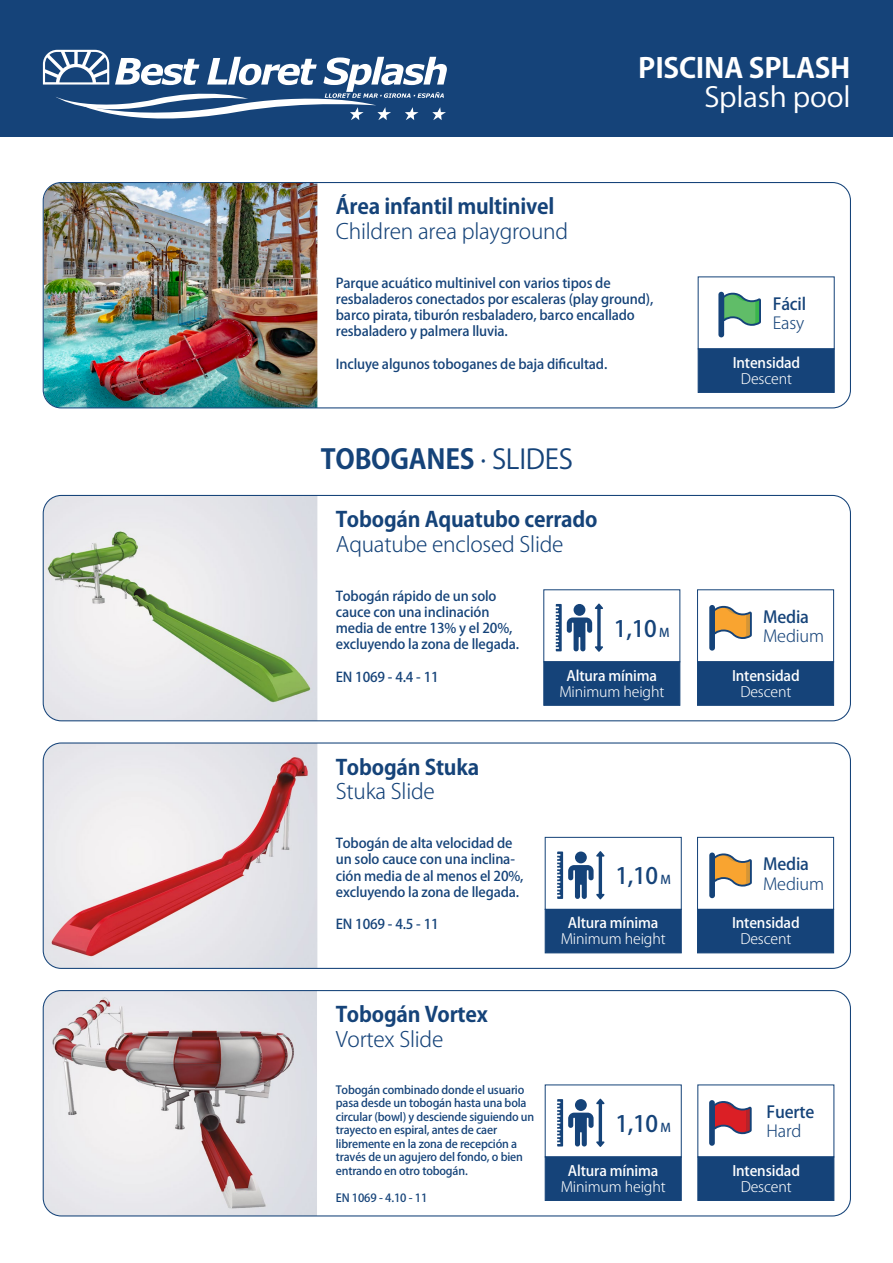
<style>
.page{position:relative;width:893px;height:1263px;background:#fff}
.page>*{position:absolute;margin:0;border:0;box-sizing:border-box;transform-origin:0 0}
.t1{font:700 27.3px "Koz Go Pr 6 N";letter-spacing:-.01em;color:#fff;scale:1.05 1}
.t2{font:27.3px "Koz Go Pr 6 N";letter-spacing:-.01em;color:#fff;scale:1.05 1}
.t3{font:700 27px "Koz Go Pr 6 N";letter-spacing:-.01em;color:#154379}
.t4{font:500 22.5px "Koz Go Pr 6 N";color:#154379}
.t5{font:700 21px "Koz Go Pr 6 N";letter-spacing:-.01em;color:#154379}
.t6{font:300 21px "Koz Go Pr 6 N";letter-spacing:-.01em;color:#154379}
.t7{font:500 16.5px "Koz Go Pr 6 N";letter-spacing:-.01em;color:#154379}
.t8{font:300 16.5px "Koz Go Pr 6 N";letter-spacing:-.01em;color:#154379}
.t9{font:500 14.25px "Koz Go Pr 6 N";letter-spacing:-.01em;color:#fff}
.t10{font:300 14.25px "Koz Go Pr 6 N";letter-spacing:-.01em;color:#fff}
.t11{font:500 13.5px/16.2px "Koz Go Pr 6 N";letter-spacing:-.01em;color:#154379}
.t12{font:500 11.25px/13.5px "Koz Go Pr 6 N";letter-spacing:-.015em;color:#154379}
.s1{font-weight:400}
.s2{font-size:12px}
</style>
<div class="page">
<div style="left:0;top:0;width:893px;height:136px;background:#154379"></div>
<img style="left:44px;top:495px;width:273px;height:226px">
<div style="left:543px;top:661px;width:137px;height:45px;background:#154379;border:1px solid #154379"></div>
<div style="left:543px;top:589px;width:137px;height:73px;border:1px solid #154379"></div>
<svg style="left:556px;top:603px;width:47px;height:49px"></svg>
<div style="left:43px;top:495px;width:808px;height:226px;border:1px solid #154379;border-radius:18px"></div>
<div style="left:697px;top:661px;width:137px;height:45px;background:#154379;border:1px solid #154379"></div>
<div style="left:697px;top:589px;width:137px;height:73px;border:1px solid #154379"></div>
<svg style="left:709px;top:605px;width:43px;height:46px"></svg>
<img style="left:44px;top:744px;width:273px;height:224px">
<div style="left:545px;top:909px;width:137px;height:44px;background:#154379;border:1px solid #154379"></div>
<div style="left:545px;top:837px;width:137px;height:73px;border:1px solid #154379"></div>
<svg style="left:557px;top:851px;width:47px;height:48px"></svg>
<div style="left:43px;top:742px;width:808px;height:227px;border:1px solid #154379;border-radius:18px"></div>
<div style="left:697px;top:909px;width:137px;height:44px;background:#154379"></div>
<div style="left:697px;top:837px;width:137px;height:73px;border:1px solid #154379"></div>
<svg style="left:709px;top:852px;width:43px;height:46px"></svg>
<img style="left:44px;top:183px;width:273px;height:225px">
<div style="left:698px;top:348px;width:137px;height:45px;background:#154379;border:1px solid #154379"></div>
<div style="left:698px;top:276px;width:137px;height:73px;border:1px solid #154379"></div>
<div style="left:43px;top:182px;width:808px;height:226px;border:1px solid #154379;border-radius:18px"></div>
<svg style="left:718px;top:292px;width:43px;height:45px"></svg>
<img style="left:44px;top:990px;width:273px;height:226px">
<div style="left:545px;top:1156px;width:137px;height:45px;background:#154379;border:1px solid #154379"></div>
<div style="left:545px;top:1084px;width:137px;height:73px;border:1px solid #154379"></div>
<svg style="left:557px;top:1099px;width:47px;height:48px"></svg>
<div style="left:43px;top:990px;width:808px;height:226px;border:1px solid #154379;border-radius:18px"></div>
<div style="left:697px;top:1156px;width:137px;height:45px;background:#154379"></div>
<div style="left:697px;top:1084px;width:137px;height:73px;border:1px solid #154379"></div>
<svg style="left:709px;top:1100px;width:43px;height:46px"></svg>
<svg style="left:43px;top:50px;width:404px;height:70px"></svg>
<h3 class="t5" style="left:336px;top:195px;width:220px">Área infantil multinivel</h3>
<h3 class="t6" style="left:336px;top:219px;width:234px">Children area playground</h3>
<h1 class="t1" style="left:638px;top:52px;width:204px">PISCINA SPLASH</h1>
<h1 class="t2" style="left:704px;top:82px;width:141px">Splash pool</h1>
<p class="t11" style="left:336px;top:275px;width:319px">Parque acuático multinivel con varios tipos de resbaladeros conectados por escaleras (play ground), barco pirata, tiburón resbaladero, barco encallado resbaladero y palmera lluvia.</p>
<p class="t11" style="left:336px;top:356px;width:273px">Incluye algunos toboganes de baja dificultad.</p>
<h2 class="t3" style="left:321px;top:444px;width:254px">TOBOGANES <span class="s1">· SLIDES</span></h2>
<h3 class="t5" style="left:336px;top:507px;width:263px">Tobogán Aquatubo cerrado</h3>
<h3 class="t6" style="left:336px;top:532px;width:229px">Aquatube enclosed Slide</h3>
<p class="t11" style="left:336px;top:588px;width:185px">Tobogán rápido de un solo cauce con una inclinación media de entre 13% y el 20%, excluyendo la zona de llegada.</p>
<p class="t11" style="left:336px;top:669px;width:104px">EN 1069 - 4.4 - 11</p>
<h3 class="t4" style="left:614px;top:616px;width:57px">1,10 <span class="s2">M</span></h3>
<p class="t9" style="left:566px;top:667px;width:92px">Altura mínima</p>
<p class="t10" style="left:559px;top:684px;width:106px">Minimum height</p>
<h3 class="t5" style="left:336px;top:755px;width:145px">Tobogán Stuka</h3>
<h3 class="t6" style="left:336px;top:780px;width:101px">Stuka Slide</h3>
<p class="t11" style="left:336px;top:835px;width:189px">Tobogán de alta velocidad de un solo cauce con una inclina&shy;ción media de al menos el 20%, excluyendo la zona de llegada.</p>
<p class="t11" style="left:336px;top:916px;width:104px">EN 1069 - 4.5 - 11</p>
<h3 class="t5" style="left:336px;top:1002px;width:154px">Tobogán Vortex</h3>
<h3 class="t6" style="left:336px;top:1027px;width:109px">Vortex Slide</h3>
<p class="t12" style="left:336px;top:1083px;width:200px">Tobogán combinado donde el usuario pasa desde un tobogán hasta una bola circular (bowl) y desciende siguiendo un trayecto en espiral, antes de caer libremente en la zona de recepción a través de un agujero del fondo, o bien entrando en otro tobogán.</p>
<p class="t12" style="left:336px;top:1191px;width:93px">EN 1069 - 4.10 - 11</p>
<h3 class="t4" style="left:615px;top:863px;width:57px">1,10 <span class="s2">M</span></h3>
<p class="t9" style="left:568px;top:915px;width:92px">Altura mínima</p>
<p class="t10" style="left:561px;top:931px;width:106px">Minimum height</p>
<h3 class="t4" style="left:615px;top:1111px;width:57px">1,10 <span class="s2">M</span></h3>
<p class="t9" style="left:568px;top:1163px;width:92px">Altura mínima</p>
<p class="t10" style="left:561px;top:1179px;width:106px">Minimum height</p>
<p class="t7" style="left:773px;top:295px;width:35px">Fácil</p>
<p class="t8" style="left:773px;top:314px;width:33px">Easy</p>
<p class="t9" style="left:733px;top:355px;width:69px">Intensidad</p>
<p class="t10" style="left:741px;top:371px;width:53px">Descent</p>
<p class="t7" style="left:763px;top:607px;width:47px">Media</p>
<p class="t8" style="left:763px;top:627px;width:62px">Medium</p>
<p class="t9" style="left:732px;top:667px;width:69px">Intensidad</p>
<p class="t10" style="left:740px;top:684px;width:53px">Descent</p>
<p class="t7" style="left:763px;top:855px;width:47px">Media</p>
<p class="t8" style="left:763px;top:874px;width:62px">Medium</p>
<p class="t9" style="left:732px;top:915px;width:69px">Intensidad</p>
<p class="t10" style="left:740px;top:931px;width:53px">Descent</p>
<p class="t7" style="left:766px;top:1102px;width:49px">Fuerte</p>
<p class="t8" style="left:766px;top:1122px;width:36px">Hard</p>
<p class="t9" style="left:732px;top:1163px;width:69px">Intensidad</p>
<p class="t10" style="left:741px;top:1179px;width:53px">Descent</p>
</div>
